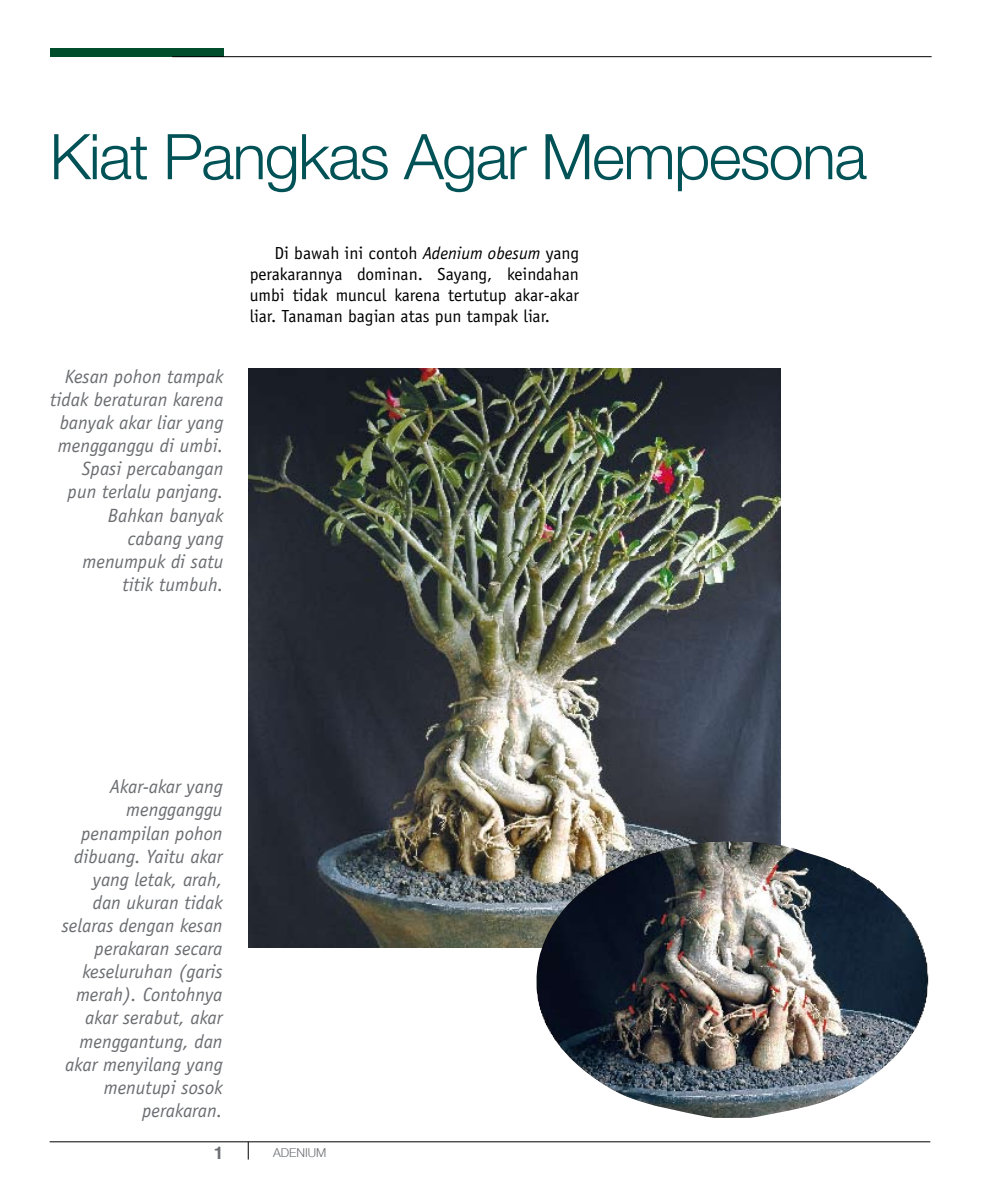
<style>
.page{position:relative;width:993px;height:1191px;background:#fff}
.page>*{position:absolute;margin:0;border:0;box-sizing:border-box;transform-origin:0 0}
.t1{font:300 63px "Helvetica Neue";letter-spacing:-.025em;color:#005256}
.t2{font:italic 19.25px/23.1px "Officina Sans";color:#6b6d71;text-align:right}
.t3{font:17.5px/21px "Officina Sans";color:#000;text-align:justify}
.t4{font:700 17.5px "Helvetica";color:#6b6d71}
.t5{font:300 12.25px "Helvetica Neue";color:#6b6d71}
.s1{font-style:italic}
</style>
<div class="page">
<div style="left:50px;top:48px;width:173px;height:9px;background:#004e2b"></div>
<hr style="left:172px;top:56px;width:759px;height:1px;background:#000">
<hr style="left:50px;top:1141px;width:879px;height:1px;background:#000">
<svg style="left:248px;top:1142px;width:1px;height:17px"></svg>
<img style="left:248px;top:368px;width:532px;height:579px">
<img style="left:530px;top:841px;width:399px;height:276px">
<h1 class="t1" style="left:50px;top:118px;width:818px">Kiat Pangkas Agar Mempesona</h1>
<p class="t2" style="left:50px;top:365px;width:175px">Kesan pohon tampak tidak beraturan karena banyak akar liar yang mengganggu di umbi.<br>Spasi percabangan pun terlalu panjang.<br>Bahkan banyak cabang yang menumpuk di satu titik tumbuh.</p>
<p class="t3" style="left:249px;top:242px;width:331px;text-indent:25px">Di bawah ini contoh <span class="s1">Adenium obesum</span> yang perakarannya dominan. Sayang, keindahan umbi tidak muncul karena tertutup akar-akar liar. Tanaman bagian atas pun tampak liar.</p>
<p class="t2" style="left:62px;top:775px;width:162px">Akar-akar yang mengganggu penampilan pohon dibuang. Yaitu akar yang letak, arah, dan ukuran tidak selaras dengan kesan perakaran secara keseluruhan (garis merah). Contohnya akar serabut, akar menggantung, dan akar menyilang yang menutupi sosok perakaran.</p>
<p class="t4" style="left:213px;top:1138px;width:11px">1</p>
<p class="t5" style="left:273px;top:1144px;width:55px">ADENIUM</p>
</div>
